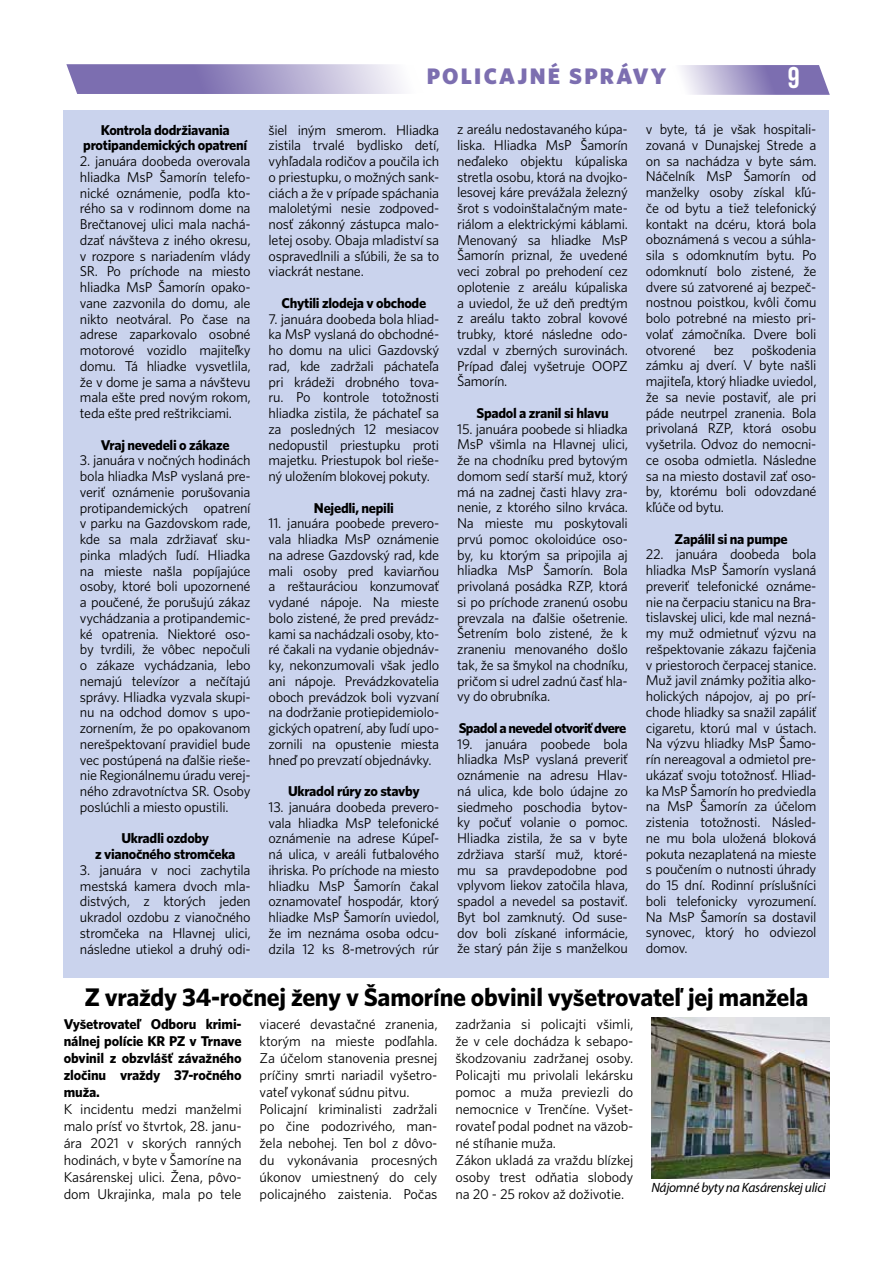
<style>
.page{position:relative;width:893px;height:1263px;background:#fff}
.page>*{position:absolute;margin:0;border:0;box-sizing:border-box;transform-origin:0 0}
.t1{font:30px "Bebas Neue";color:#fff}
.t2{font:25.5px "Whitney CE Bold";letter-spacing:-.01em;color:#000}
.t3{font:22.5px "Whitney CE Black";letter-spacing:.1em;color:#7c6eb0}
.t4{font:14.25px/15.8px "Whitney C Ebook";letter-spacing:-.02em;color:#000;text-align:justify}
.t5{font:14.25px/17px "Whitney CE Bold";letter-spacing:-.02em;color:#000;text-align:center}
.t6{font:14.25px "Whitney CE Bold";letter-spacing:-.04em;color:#000}
.t7{font:italic 13.5px "Myriad Pro";letter-spacing:-.02em;color:#000}
</style>
<div class="page">
<svg style="left:681px;top:65px;width:149px;height:30px;background:#a89eca"></svg>
<svg style="left:66px;top:64px;width:337px;height:30px;background:#a49bc8"></svg>
<div style="left:64px;top:111px;width:765px;height:867px;background:#cad3ed"></div>
<img style="left:651px;top:1017px;width:178px;height:161px">
<h3 class="t3" style="left:427px;top:62px;width:241px">POLICAJNÉ SPRÁVY</h3>
<h1 class="t1" style="left:788px;top:61px;width:13px">9</h1>
<p class="t4" style="left:646px;top:121px;width:172px">v byte, tá je však hospitali&shy;zovaná v Dunajskej Strede a on sa nachádza v byte sám.<br>Náčelník MsP Šamorín od manželky osoby získal kľú&shy;če od bytu a tiež telefonický kontakt na dcéru, ktorá bola oboznámená s vecou a súhla&shy;sila s odomknutím bytu. Po odomknutí bolo zistené, že dvere sú zatvorené aj bezpeč&shy;nostnou poistkou, kvôli čomu bolo potrebné na miesto pri&shy;volať zámočníka. Dvere boli otvorené bez poškodenia zámku aj dverí. V byte našli majiteľa, ktorý hliadke uviedol, že sa nevie postaviť, ale pri páde neutrpel zranenia. Bola privolaná RZP, ktorá osobu vyšetrila. Odvoz do nemocni&shy;ce osoba odmietla. Následne sa na miesto dostavil zať oso&shy;by, ktorému boli odovzdané kľúče od bytu.</p>
<p class="t5" style="left:675px;top:530px;width:115px">Zapálil si na pumpe</p>
<p class="t4" style="left:646px;top:546px;width:172px">22. januára doobeda bola hliadka MsP Šamorín vyslaná preveriť telefonické oznáme&shy;nie na čerpaciu stanicu na Bra&shy;tislavskej ulici, kde mal nezná&shy;my muž odmietnuť výzvu na rešpektovanie zákazu fajčenia v priestoroch čerpacej stanice.<br>Muž javil známky požitia alko&shy;holických nápojov, aj po prí&shy;chode hliadky sa snažil zapáliť cigaretu, ktorú mal v ústach.<br>Na výzvu hliadky MsP Šamo&shy;rín nereagoval a odmietol pre&shy;ukázať svoju totožnosť. Hliad&shy;ka MsP Šamorín ho predviedla na MsP Šamorín za účelom zistenia totožnosti. Násled&shy;ne mu bola uložená bloková pokuta nezaplatená na mieste s poučením o nutnosti úhrady do 15 dní. Rodinní príslušníci boli telefonicky vyrozumení.<br>Na MsP Šamorín sa dostavil synovec, ktorý ho odviezol domov.</p>
<h2 class="t2" style="left:85px;top:982px;width:725px">Z vraždy 34-ročnej ženy v Šamoríne obvinil vyšetrovateľ jej manžela</h2>
<p class="t5" style="left:64px;top:1015px;width:179px;text-align:justify">Vyšetrovateľ Odboru krimi&shy;nálnej polície KR PZ v Trnave obvinil z obzvlášť závažného zločinu vraždy 37-ročného muža.</p>
<p class="t4" style="left:64px;top:1101px;width:179px;line-height:17px">K incidentu medzi manželmi malo prísť vo štvrtok, 28. janu&shy;ára 2021 v skorých ranných hodinách, v byte v Šamoríne na Kasárenskej ulici. Žena, pôvo&shy;dom Ukrajinka, mala po tele</p>
<p class="t4" style="left:457px;top:121px;width:172px">z areálu nedostavaného kúpa&shy;liska. Hliadka MsP Šamorín neďaleko objektu kúpaliska stretla osobu, ktorá na dvojko&shy;lesovej káre prevážala železný šrot s vodoinštalačným mate&shy;riálom a elektrickými káblami.<br>Menovaný sa hliadke MsP Šamorín priznal, že uvedené veci zobral po prehodení cez oplotenie z areálu kúpaliska a uviedol, že už deň predtým z areálu takto zobral kovové trubky, ktoré následne odo&shy;vzdal v zberných surovinách.<br>Prípad ďalej vyšetruje OOPZ Šamorín.</p>
<p class="t5" style="left:476px;top:404px;width:134px">Spadol a zranil si hlavu</p>
<p class="t4" style="left:457px;top:421px;width:172px">15. januára poobede si hliadka MsP všimla na Hlavnej ulici, že na chodníku pred bytovým domom sedí starší muž, ktorý má na zadnej časti hlavy zra&shy;nenie, z ktorého silno krváca.<br>Na mieste mu poskytovali prvú pomoc okoloidúce oso&shy;by, ku ktorým sa pripojila aj hliadka MsP Šamorín. Bola privolaná posádka RZP, ktorá si po príchode zranenú osobu prevzala na ďalšie ošetrenie.<br>Šetrením bolo zistené, že k zraneniu menovaného došlo tak, že sa šmykol na chodníku, pričom si udrel zadnú časť hla&shy;vy do obrubníka.</p>
<p class="t6" style="left:459px;top:719px;width:169px">Spadol a nevedel otvoriť dvere</p>
<p class="t4" style="left:457px;top:736px;width:172px">19. januára poobede bola hliadka MsP vyslaná preveriť oznámenie na adresu Hlav&shy;ná ulica, kde bolo údajne zo siedmeho poschodia bytov&shy;ky počuť volanie o pomoc.<br>Hliadka zistila, že sa v byte zdržiava starší muž, ktoré&shy;mu sa pravdepodobne pod vplyvom liekov zatočila hlava, spadol a nevedel sa postaviť.<br>Byt bol zamknutý. Od suse&shy;dov boli získané informácie, že starý pán žije s manželkou</p>
<p class="t4" style="left:269px;top:122px;width:172px">šiel iným smerom. Hliadka zistila trvalé bydlisko detí, vyhľadala rodičov a poučila ich o priestupku, o možných sank&shy;ciách a že v prípade spáchania maloletými nesie zodpoved&shy;nosť zákonný zástupca malo&shy;letej osoby. Obaja mladiství sa ospravedlnili a sľúbili, že sa to viackrát nestane.</p>
<p class="t5" style="left:282px;top:294px;width:146px">Chytili zlodeja v obchode</p>
<p class="t4" style="left:269px;top:311px;width:172px">7. januára doobeda bola hliad&shy;ka MsP vyslaná do obchodné&shy;ho domu na ulici Gazdovský rad, kde zadržali páchateľa pri krádeži drobného tova&shy;ru. Po kontrole totožnosti hliadka zistila, že páchateľ sa za posledných 12 mesiacov nedopustil priestupku proti majetku. Priestupok bol rieše&shy;ný uložením blokovej pokuty.</p>
<p class="t5" style="left:314px;top:499px;width:81px">Nejedli, nepili</p>
<p class="t4" style="left:269px;top:515px;width:172px">11. januára poobede prevero&shy;vala hliadka MsP oznámenie na adrese Gazdovský rad, kde mali osoby pred kaviarňou a reštauráciou konzumovať vydané nápoje. Na mieste bolo zistené, že pred prevádz&shy;kami sa nachádzali osoby, kto&shy;ré čakali na vydanie objednáv&shy;ky, nekonzumovali však jedlo ani nápoje. Prevádzkovatelia oboch prevádzok boli vyzvaní na dodržanie protiepidemiolo&shy;gických opatrení, aby ľudí upo&shy;zornili na opustenie miesta hneď po prevzatí objednávky.</p>
<p class="t5" style="left:288px;top:782px;width:133px">Ukradol rúry zo stavby</p>
<p class="t4" style="left:269px;top:799px;width:172px">13. januára doobeda prevero&shy;vala hliadka MsP telefonické oznámenie na adrese Kúpeľ&shy;ná ulica, v areáli futbalového ihriska. Po príchode na miesto hliadku MsP Šamorín čakal oznamovateľ hospodár, ktorý hliadke MsP Šamorín uviedol, že im neznáma osoba odcu&shy;dzila 12 ks 8-metrových rúr</p>
<p class="t5" style="left:83px;top:122px;width:166px;line-height:15.8px">Kontrola dodržiavania protipandemických opatrení</p>
<p class="t4" style="left:80px;top:153px;width:172px">2. januára doobeda overovala hliadka MsP Šamorín telefo&shy;nické oznámenie, podľa kto&shy;rého sa v rodinnom dome na Brečtanovej ulici mala nachá&shy;dzať návšteva z iného okresu, v rozpore s nariadením vlády SR. Po príchode na miesto hliadka MsP Šamorín opako&shy;vane zazvonila do domu, ale nikto neotváral. Po čase na adrese zaparkovalo osobné motorové vozidlo majiteľky domu. Tá hliadke vysvetlila, že v dome je sama a návštevu mala ešte pred novým rokom, teda ešte pred reštrikciami.</p>
<p class="t5" style="left:101px;top:436px;width:130px">Vraj nevedeli o zákaze</p>
<p class="t4" style="left:80px;top:452px;width:172px">3. januára v nočných hodinách bola hliadka MsP vyslaná pre&shy;veriť oznámenie porušovania protipandemických opatrení v parku na Gazdovskom rade, kde sa mala zdržiavať sku&shy;pinka mladých ľudí. Hliadka na mieste našla popíjajúce osoby, ktoré boli upozornené a poučené, že porušujú zákaz vychádzania a protipandemic&shy;ké opatrenia. Niektoré oso&shy;by tvrdili, že vôbec nepočuli o zákaze vychádzania, lebo nemajú televízor a nečítajú správy. Hliadka vyzvala skupi&shy;nu na odchod domov s upo&shy;zornením, že po opakovanom nerešpektovaní pravidiel bude vec postúpená na ďalšie rieše&shy;nie Regionálnemu úradu verej&shy;ného zdravotníctva SR. Osoby poslúchli a miesto opustili.</p>
<p class="t5" style="left:95px;top:830px;width:142px;line-height:15.8px">Ukradli ozdoby<br>z vianočného stromčeka</p>
<p class="t4" style="left:80px;top:862px;width:172px">3. januára v noci zachytila mestská kamera dvoch mla&shy;distvých, z ktorých jeden ukradol ozdobu z vianočného stromčeka na Hlavnej ulici, následne utiekol a druhý odi-</p>
<p class="t4" style="left:260px;top:1015px;width:179px;line-height:17px;text-align:left">viaceré devastačné zranenia, ktorým na mieste podľahla.<br>Za účelom stanovenia presnej príčiny smrti nariadil vyšetro&shy;vateľ vykonať súdnu pitvu.<br>Policajní kriminalisti zadržali po čine podozrivého, man&shy;žela nebohej. Ten bol z dôvo&shy;du vykonávania procesných úkonov umiestnený do cely policajného zaistenia. Počas</p>
<p class="t4" style="left:455px;top:1016px;width:179px;line-height:17px;text-align:left">zadržania si policajti všimli, že v cele dochádza k sebapo&shy;škodzovaniu zadržanej osoby.<br>Policajti mu privolali lekársku pomoc a muža previezli do nemocnice v Trenčíne. Vyšet&shy;rovateľ podal podnet na väzob&shy;né stíhanie muža.<br>Zákon ukladá za vraždu blízkej osoby trest odňatia slobody na 20 - 25 rokov až doživotie.</p>
<p class="t7" style="left:651px;top:1179px;width:176px">Nájomné byty na Kasárenskej ulici</p>
</div>
